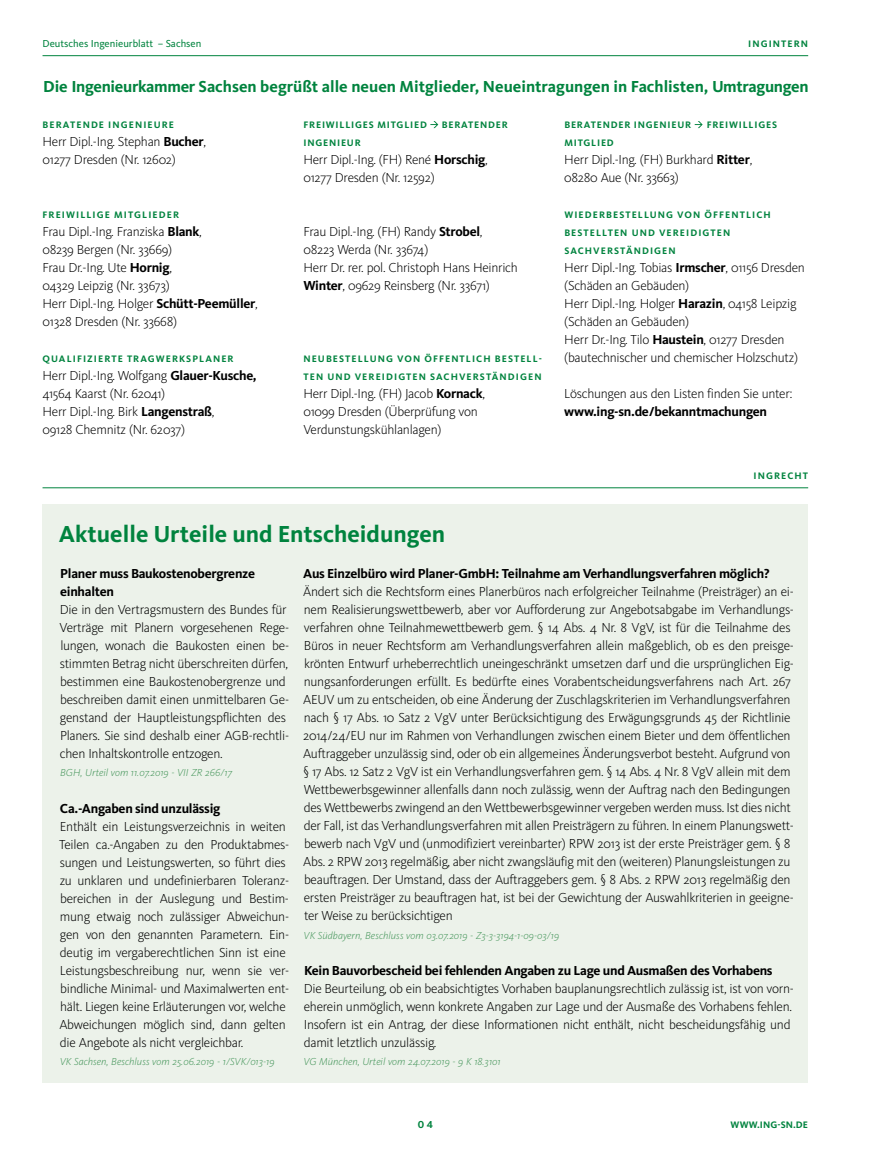
<style>
.page{position:relative;width:872px;height:1170px;background:#fff}
.page>*{position:absolute;margin:0;border:0;box-sizing:border-box;transform-origin:0 0}
.t1{font:700 24px "Kievit OT";color:#00833e}
.t2{font:700 16.5px "Kievit OT";color:#00833e}
.t3{font:300 13.5px/18px "Kievit OT";letter-spacing:-.02em;color:#000}
.t4{font:700 13.5px/18px "Kievit OT";letter-spacing:-.02em;color:#000}
.t5{font:italic 300 10.5px "Kievit OT";color:#48975d}
.t6{font:10.5px "Kievit OT";color:#00833e}
.t7{font:700 10.5px "Kievit OT";color:#00833e}
.t8{font:700 9.75px/18px "Kievit OT";letter-spacing:.11em;color:#00833e}
.t9{font:700 9.75px "Kievit OT";letter-spacing:.08em;color:#00833e}
.t10{font:700 9.75px "Kievit OT";letter-spacing:.01em;color:#00833e}
.s1{font-weight:700}
</style>
<div class="page">
<hr style="left:43px;top:55px;width:765px;height:1px;background:#00833e">
<svg style="left:430px;top:121px;width:8px;height:7px"></svg>
<svg style="left:694px;top:121px;width:8px;height:7px"></svg>
<div style="left:43px;top:504px;width:765px;height:579px;background:#ecf2ea"></div>
<hr style="left:43px;top:487px;width:765px;height:1px;background:#00833e">
<p class="t6" style="left:43px;top:38px;width:160px">Deutsches Ingenieurblatt – Sachsen</p>
<p class="t8" style="left:748px;top:35px;width:61px">INGINTERN</p>
<p class="t2" style="left:43px;top:77px;width:767px">Die Ingenieurkammer Sachsen begrüßt alle neuen Mitglieder, Neueintragungen in Fachlisten, Umtragungen</p>
<p class="t8" style="left:43px;top:116px;width:133px">BERATENDE INGENIEURE</p>
<p class="t3" style="left:43px;top:133px;width:165px">Herr Dipl.-Ing. Stephan <span class="s1">Bucher</span>,<br>01277 Dresden (Nr. 12602)</p>
<p class="t9" style="left:303px;top:119px;width:125px">FREIWILLIGES MITGLIED</p>
<p class="t9" style="left:442px;top:119px;width:68px">BERATENDER</p>
<p class="t9" style="left:303px;top:137px;width:59px">INGENIEUR</p>
<p class="t3" style="left:303px;top:151px;width:186px">Herr Dipl.-Ing. (FH) René <span class="s1">Horschig</span>,<br>01277 Dresden (Nr. 12592)</p>
<p class="t9" style="left:564px;top:119px;width:128px">BERATENDER INGENIEUR</p>
<p class="t9" style="left:706px;top:119px;width:72px">FREIWILLIGES</p>
<p class="t9" style="left:564px;top:137px;width:51px">MITGLIED</p>
<p class="t3" style="left:564px;top:151px;width:189px">Herr Dipl.-Ing. (FH) Burkhard <span class="s1">Ritter</span>,<br>08280 Aue (Nr. 33663)</p>
<p class="t8" style="left:43px;top:206px;width:138px">FREIWILLIGE MITGLIEDER</p>
<p class="t3" style="left:43px;top:223px;width:217px">Frau Dipl.-Ing. Franziska <span class="s1">Blank</span>,<br>08239 Bergen (Nr. 33669)<br>Frau Dr.-Ing. Ute <span class="s1">Hornig</span>,<br>04329 Leipzig (Nr. 33673)<br>Herr Dipl.-Ing. Holger <span class="s1">Schütt-Peemüller</span>,<br>01328 Dresden (Nr. 33668)</p>
<p class="t3" style="left:303px;top:223px;width:216px">Frau Dipl.-Ing. (FH) Randy <span class="s1">Strobel</span>,<br>08223 Werda (Nr. 33674)<br>Herr Dr. rer. pol. Christoph Hans Heinrich <span class="s1">Winter</span>, 09629 Reinsberg (Nr. 33671)</p>
<p class="t8" style="left:564px;top:206px;width:208px">WIEDERBESTELLUNG VON ÖFFENTLICH<br>BESTELLTEN UND VEREIDIGTEN<br>SACHVERSTÄNDIGEN</p>
<p class="t3" style="left:564px;top:259px;width:242px">Herr Dipl.-Ing. Tobias <span class="s1">Irmscher</span>, 01156 Dresden (Schäden an Gebäuden)<br>Herr Dipl.-Ing. Holger <span class="s1">Harazin</span>, 04158 Leipzig (Schäden an Gebäuden)<br>Herr Dr.-Ing. Tilo <span class="s1">Haustein</span>, 01277 Dresden</p>
<p class="t8" style="left:43px;top:350px;width:192px">QUALIFIZIERTE TRAGWERKSPLANER</p>
<p class="t3" style="left:43px;top:367px;width:216px">Herr Dipl.-Ing. Wolfgang <span class="s1">Glauer-Kusche,<br></span>41564 Kaarst (Nr. 62041)<br>Herr Dipl.-Ing. Birk <span class="s1">Langenstraß</span>,<br>09128 Chemnitz (Nr. 62037)</p>
<p class="t8" style="left:303px;top:350px;width:240px">NEUBESTELLUNG VON ÖFFENTLICH BESTELL-</p>
<p class="t3" style="left:564px;top:349px;width:235px">(bautechnischer und chemischer Holzschutz)</p>
<p class="t8" style="left:303px;top:368px;width:240px">TEN UND VEREIDIGTEN SACHVERSTÄNDIGEN</p>
<p class="t3" style="left:303px;top:385px;width:183px">Herr Dipl.-Ing. (FH) Jacob <span class="s1">Kornack</span>,<br>01099 Dresden (Überprüfung von<br>Verdunstungskühlanlagen)</p>
<p class="t8" style="left:753px;top:467px;width:56px">INGRECHT</p>
<p class="t3" style="left:564px;top:385px;width:229px">Löschungen aus den Listen finden Sie unter:</p>
<p class="t4" style="left:564px;top:403px;width:204px">www.ing-sn.de/bekanntmachungen</p>
<h1 class="t1" style="left:59px;top:520px;width:388px">Aktuelle Urteile und Entscheidungen</h1>
<p class="t4" style="left:303px;top:565px;width:468px">Aus Einzelbüro wird Planer-GmbH: Teilnahme am Verhandlungsverfahren möglich?</p>
<p class="t3" style="left:303px;top:583px;width:492px">Ändert sich die Rechtsform eines Planerbüros nach erfolgreicher Teilnahme (Preisträger) an ei&shy;nem Realisierungswettbewerb, aber vor Aufforderung zur Angebotsabgabe im Verhandlungs&shy;verfahren ohne Teilnahmewettbewerb gem. § 14 Abs. 4 Nr. 8 VgV, ist für die Teilnahme des Büros in neuer Rechtsform am Verhandlungsverfahren allein maßgeblich, ob es den preisge&shy;krönten Entwurf urheberrechtlich uneingeschränkt umsetzen darf und die ursprünglichen Eig&shy;nungsanforderungen erfüllt. Es bedürfte eines Vorabentscheidungsverfahrens nach Art. 267<br>AEUV um zu entscheiden, ob eine Änderung der Zuschlagskriterien im Verhandlungsverfahren nach § 17 Abs. 10 Satz 2 VgV unter Berücksichtigung des Erwägungsgrunds 45 der Richtlinie 2014/24/EU nur im Rahmen von Verhandlungen zwischen einem Bieter und dem öffentlichen Auftraggeber unzulässig sind, oder ob ein allgemeines Änderungsverbot besteht. Aufgrund von § 17 Abs. 12 Satz 2 VgV ist ein Verhandlungsverfahren gem. § 14 Abs. 4 Nr. 8 VgV allein mit dem Wettbewerbsgewinner allenfalls dann noch zulässig, wenn der Auftrag nach den Bedingungen des Wettbewerbs zwingend an den Wettbewerbsgewinner vergeben werden muss. Ist dies nicht der Fall, ist das Verhandlungsverfahren mit allen Preisträgern zu führen. In einem Planungswett&shy;bewerb nach VgV und (unmodifiziert vereinbarter) RPW 2013 ist der erste Preisträger gem. § 8<br>Abs. 2 RPW 2013 regelmäßig, aber nicht zwangsläufig mit den (weiteren) Planungsleistungen zu beauftragen. Der Umstand, dass der Auftraggebers gem. § 8 Abs. 2 RPW 2013 regelmäßig den ersten Preisträger zu beauftragen hat, ist bei der Gewichtung der Auswahlkriterien in geeigne&shy;ter Weise zu berücksichtigen</p>
<p class="t5" style="left:303px;top:929px;width:257px">VK Südbayern, Beschluss vom 03.07.2019 - Z3-3-3194-1-09-03/19</p>
<p class="t4" style="left:60px;top:565px;width:196px">Planer muss Baukostenobergrenze einhalten</p>
<p class="t3" style="left:60px;top:601px;width:231px">Die in den Vertragsmustern des Bundes für Verträge mit Planern vorgesehenen Rege&shy;lungen, wonach die Baukosten einen be&shy;stimmten Betrag nicht überschreiten dürfen, bestimmen eine Baukostenobergrenze und beschreiben damit einen unmittelbaren Ge&shy;genstand der Hauptleistungspflichten des Planers. Sie sind deshalb einer AGB-rechtli&shy;chen Inhaltskontrolle entzogen.</p>
<p class="t5" style="left:60px;top:767px;width:174px">BGH, Urteil vom 11.07.2019 - VII ZR 266/17</p>
<p class="t4" style="left:60px;top:799px;width:162px">Ca.-Angaben sind unzulässig</p>
<p class="t3" style="left:59px;top:817px;width:231px">Enthält ein Leistungsverzeichnis in weiten Teilen ca.-Angaben zu den Produktabmes&shy;sungen und Leistungswerten, so führt dies zu unklaren und undefinierbaren Toleranz&shy;bereichen in der Auslegung und Bestim&shy;mung etwaig noch zulässiger Abweichun&shy;gen von den genannten Parametern. Ein&shy;deutig im vergaberechtlichen Sinn ist eine Leistungsbeschreibung nur, wenn sie ver&shy;bindliche Minimal- und Maximalwerten ent&shy;hält. Liegen keine Erläuterungen vor, welche Abweichungen möglich sind, dann gelten die Angebote als nicht vergleichbar.</p>
<p class="t5" style="left:60px;top:1055px;width:216px">VK Sachsen, Beschluss vom 25.06.2019 - 1/SVK/013-19</p>
<p class="t4" style="left:304px;top:961px;width:470px">Kein Bauvorbescheid bei fehlenden Angaben zu Lage und Ausmaßen des Vorhabens</p>
<p class="t3" style="left:304px;top:979px;width:491px">Die Beurteilung, ob ein beabsichtigtes Vorhaben bauplanungsrechtlich zulässig ist, ist von vorn&shy;eherein unmöglich, wenn konkrete Angaben zur Lage und der Ausmaße des Vorhabens fehlen.<br>Insofern ist ein Antrag, der diese Informationen nicht enthält, nicht bescheidungsfähig und damit letztlich unzulässig.</p>
<p class="t5" style="left:303px;top:1055px;width:198px">VG München, Urteil vom 24.07.2019 - 9 K 18.3101</p>
<p class="t7" style="left:418px;top:1117px;width:17px">04</p>
<p class="t10" style="left:730px;top:1118px;width:79px">WWW.ING-SN.DE</p>
</div>
